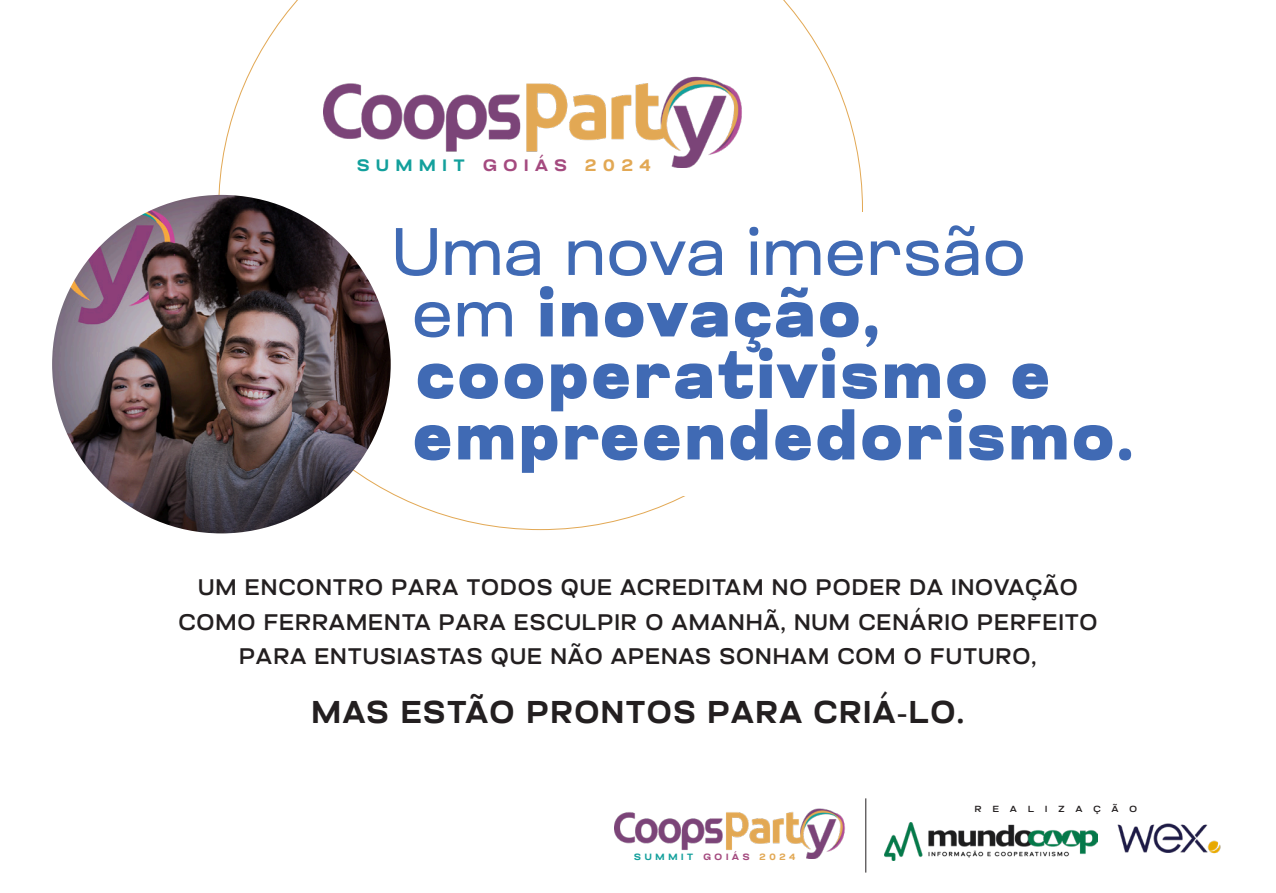
<style>
.page{position:relative;width:1276px;height:893px;background:#fff}
.page>*{position:absolute;margin:0;border:0;box-sizing:border-box;transform-origin:0 0}
.t1{font:700 66.9px "Glancyr";letter-spacing:.04em;color:#406ab4}
.t2{font:300 66.9px "Glancyr";letter-spacing:.04em;color:#406ab4}
.t3{font:500 31.5px "Glancyr";letter-spacing:.07em;color:#231f20}
.t4{font:22.5px "Glancyr";letter-spacing:.07em;color:#231f20}
.t5{font:500 16.5px "Glancyr";letter-spacing:.38em;color:#13a09c;scale:1.09 1}
.t6{font:500 9px "Glancyr";letter-spacing:.38em;color:#13a09c;scale:1.09 1}
.t7{font:8.85px "Glancyr";color:#231f20;scale:1.1 1}
.s1{color:#a44a7f}
.s2{color:#e2a854}
.s3{font-weight:300}
</style>
<div class="page">
<svg style="left:218px;top:0;width:645px;height:530px"></svg>
<div style="left:681px;top:212px;width:324px;height:283px;background:#fff"></div>
<img style="left:52px;top:195px;width:339px;height:338px;border-radius:169px">
<img style="left:323px;top:75px;width:422px;height:92px">
<img style="left:615px;top:808px;width:230px;height:50px">
<img style="left:884px;top:823px;width:214px;height:37px">
<img style="left:1117px;top:823px;width:104px;height:31px">
<hr style="left:865px;top:798px;width:1px;height:74px;background:#231f20">
<p class="t5" style="left:357px;top:154px;width:271px">SUMMIT <span class="s1">GOIÁS</span> <span class="s2">2024</span></p>
<p class="t2" style="left:393px;top:207px;width:633px">Uma nova imersão</p>
<p class="t1" style="left:413px;top:268px;width:468px"><span class="s3">em</span> inovação,</p>
<p class="t1" style="left:416px;top:329px;width:636px">cooperativismo e</p>
<p class="t1" style="left:413px;top:391px;width:722px">empreendedorismo.</p>
<p class="t4" style="left:198px;top:572px;width:880px">UM ENCONTRO PARA TODOS QUE ACREDITAM NO PODER DA INOVAÇÃO</p>
<p class="t4" style="left:179px;top:607px;width:920px">COMO FERRAMENTA PARA ESCULPIR O AMANHÃ, NUM CENÁRIO PERFEITO</p>
<p class="t4" style="left:240px;top:641px;width:798px">PARA ENTUSIASTAS QUE NÃO APENAS SONHAM COM O FUTURO,</p>
<p class="t3" style="left:312px;top:690px;width:653px">MAS ESTÃO PRONTOS PARA CRIÁ-LO.</p>
<p class="t6" style="left:634px;top:851px;width:149px">SUMMIT <span class="s1">GOIÁS</span> <span class="s2">2024</span></p>
<p class="t7" style="left:975px;top:803px;width:8px">R</p>
<p class="t7" style="left:992px;top:803px;width:7px">E</p>
<p class="t7" style="left:1010px;top:803px;width:7px">A</p>
<p class="t7" style="left:1028px;top:803px;width:7px">L</p>
<p class="t7" style="left:1045px;top:803px;width:3px">I</p>
<p class="t7" style="left:1058px;top:803px;width:7px">Z</p>
<p class="t7" style="left:1076px;top:803px;width:7px">A</p>
<p class="t7" style="left:1093px;top:803px;width:8px">Ç</p>
<p class="t7" style="left:1112px;top:803px;width:7px">Ã</p>
<p class="t7" style="left:1129px;top:803px;width:8px">O</p>
</div>
